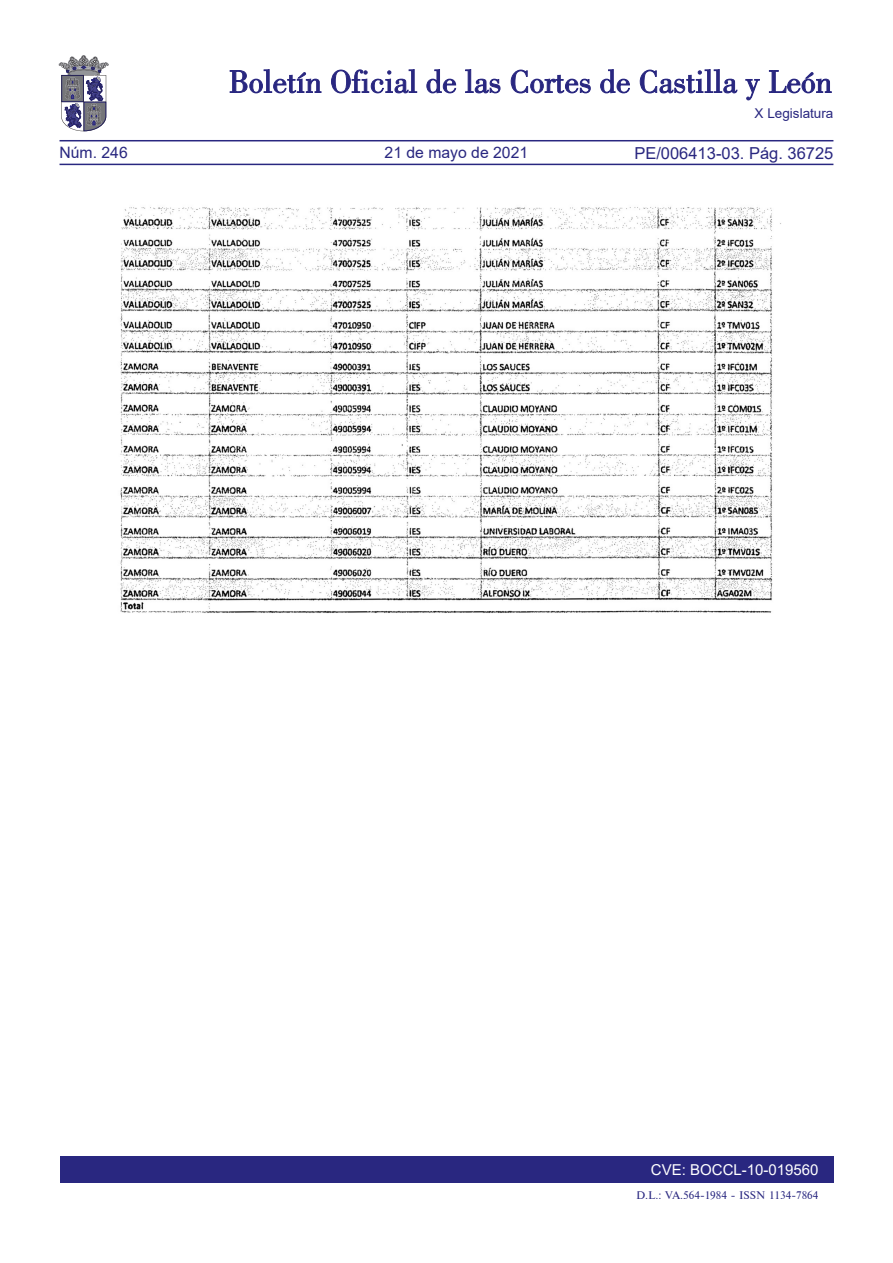
<style>
.page{position:relative;width:893px;height:1263px;background:#fff}
.page>*{position:absolute;margin:0;border:0;box-sizing:border-box;transform-origin:0 0}
.t1{font:16.5px "Arial";color:#292780}
.t2{font:15.75px "Arial";color:#292780}
.t3{font:15px "Arial";color:#fff}
.t4{font:13.5px "Arial";color:#292780}
.t5{font:10.5px "Times";color:#292780}
</style>
<div class="page">
<div style="left:60px;top:1157px;width:773px;height:26px;background:#292780"></div>
<hr style="left:60px;top:164px;width:773px;height:1px;background:#292780">
<hr style="left:60px;top:140px;width:773px;height:1px;background:#292780">
<svg style="left:230px;top:69px;width:91px;height:24px"></svg>
<svg style="left:331px;top:69px;width:86px;height:24px"></svg>
<svg style="left:426px;top:69px;width:30px;height:24px"></svg>
<svg style="left:465px;top:69px;width:35px;height:24px"></svg>
<svg style="left:511px;top:70px;width:80px;height:23px"></svg>
<svg style="left:600px;top:69px;width:30px;height:24px"></svg>
<svg style="left:640px;top:69px;width:97px;height:24px"></svg>
<svg style="left:745px;top:79px;width:15px;height:21px"></svg>
<svg style="left:769px;top:70px;width:62px;height:23px"></svg>
<svg style="left:59px;top:55px;width:49px;height:76px"></svg>
<img style="left:120px;top:207px;width:661px;height:406px">
<p class="t4" style="left:755px;top:104px;width:80px">X Legislatura</p>
<h2 class="t2" style="left:60px;top:142px;width:70px">Núm. 246</h2>
<h2 class="t2" style="left:385px;top:142px;width:145px">21 de mayo de 2021</h2>
<h1 class="t1" style="left:634px;top:141px;width:201px">PE/006413-03. Pág. 36725</h1>
<h3 class="t3" style="left:651px;top:1159px;width:169px">CVE: BOCCL-10-019560</h3>
<p class="t5" style="left:636px;top:1189px;width:184px">D.L.: VA.564-1984 - ISSN 1134-7864</p>
</div>
